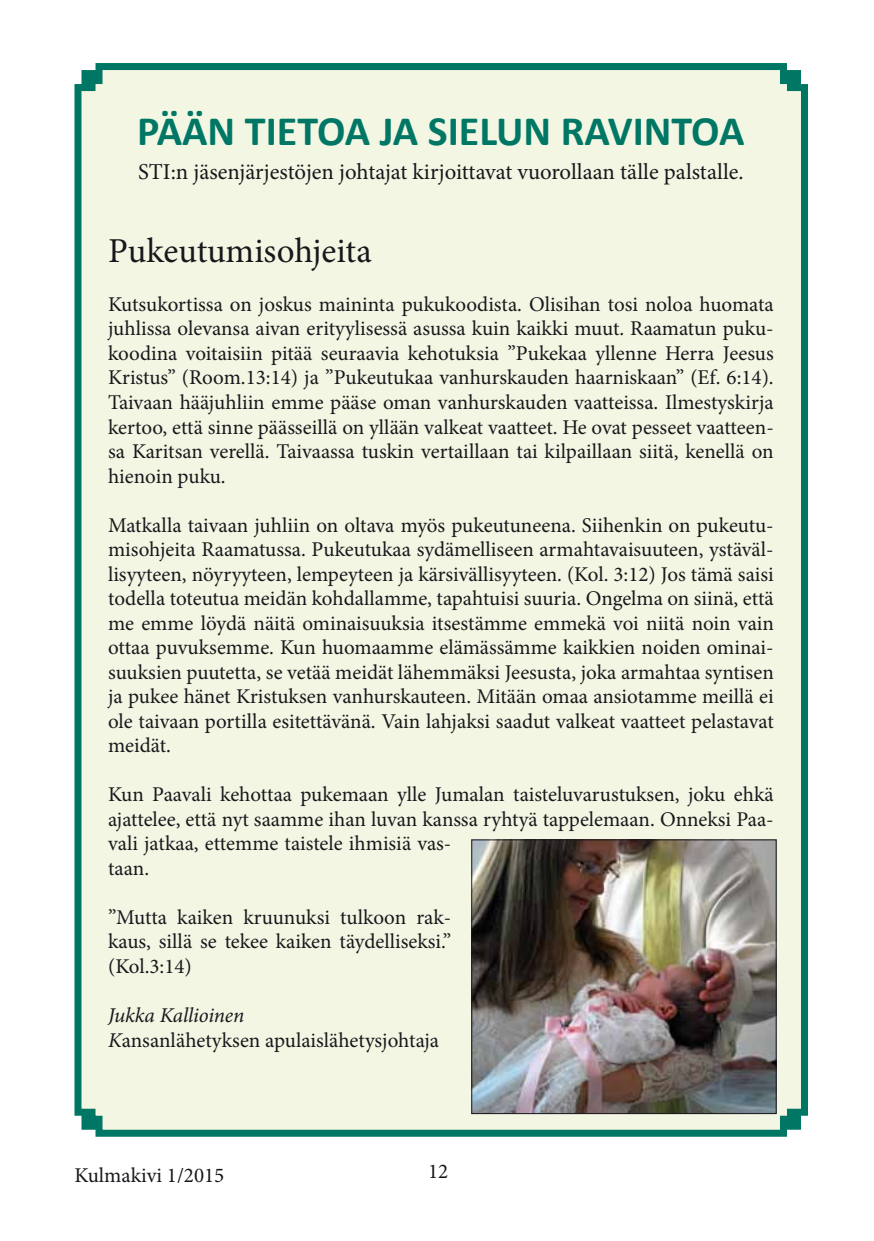
<style>
.page{position:relative;width:874px;height:1241px;background:#fff}
.page>*{position:absolute;margin:0;border:0;box-sizing:border-box;transform-origin:0 0}
.t1{font:700 42px "Calibri";color:#007764}
.t2{font:35px "Minion Pro";color:#1a171c}
.t3{font:22.75px "Minion Pro";color:#1a171c}
.t4{font:21px/24.5px "Minion Pro";color:#1a171c;text-align:justify}
.s1{font-style:italic}
</style>
<div class="page">
<div style="left:74px;top:63px;width:734px;height:1074px;background:#f2f6e3"></div>
<img style="left:473px;top:841px;width:301px;height:270px">
<div style="left:471px;top:839px;width:305px;height:274px;border:1px solid #1a171c"></div>
<h1 class="t1" style="left:137px;top:104px;width:608px">PÄÄN TIETOA JA SIELUN RAVINTOA</h1>
<p class="t3" style="left:138px;top:156px;width:606px">STI:n jäsenjärjestöjen johtajat kirjoittavat vuorollaan tälle palstalle.</p>
<h2 class="t2" style="left:108px;top:227px;width:265px">Pukeutumisohjeita</h2>
<p class="t4" style="left:108px;top:292px;width:667px">Kutsukortissa on joskus maininta pukukoodista. Olisihan tosi noloa huomata juhlissa olevansa aivan erityylisessä asussa kuin kaikki muut. Raamatun puku&shy;koodina voitaisiin pitää seuraavia kehotuksia ”Pukekaa yllenne Herra Jeesus Kristus” (Room.13:14) ja ”Pukeutukaa vanhurskauden haarniskaan” (Ef. 6:14).<br>Taivaan hääjuhliin emme pääse oman vanhurskauden vaatteissa. Ilmestyskirja kertoo, että sinne päässeillä on yllään valkeat vaatteet. He ovat pesseet vaatteen&shy;sa Karitsan verellä. Taivaassa tuskin vertaillaan tai kilpaillaan siitä, kenellä on hienoin puku.</p>
<p class="t4" style="left:108px;top:512px;width:667px">Matkalla taivaan juhliin on oltava myös pukeutuneena. Siihenkin on pukeutu&shy;misohjeita Raamatussa. Pukeutukaa sydämelliseen armahtavaisuuteen, ystäväl&shy;lisyyteen, nöyryyteen, lempeyteen ja kärsivällisyyteen. (Kol. 3:12) Jos tämä saisi todella toteutua meidän kohdallamme, tapahtuisi suuria. Ongelma on siinä, että me emme löydä näitä ominaisuuksia itsestämme emmekä voi niitä noin vain ottaa puvuksemme. Kun huomaamme elämässämme kaikkien noiden ominai&shy;suuksien puutetta, se vetää meidät lähemmäksi Jeesusta, joka armahtaa syntisen ja pukee hänet Kristuksen vanhurskauteen. Mitään omaa ansiotamme meillä ei ole taivaan portilla esitettävänä. Vain lahjaksi saadut valkeat vaatteet pelastavat meidät.</p>
<p class="t4" style="left:108px;top:782px;width:666px;text-align:left">Kun Paavali kehottaa pukemaan ylle Jumalan taisteluvarustuksen, joku ehkä ajattelee, että nyt saamme ihan luvan kanssa ryhtyä tappelemaan. Onneksi Paa&shy;vali jatkaa, ettemme taistele ihmisiä vas-<br>taan.</p>
<p class="t4" style="left:108px;top:904px;width:344px">”Mutta kaiken kruunuksi tulkoon rak&shy;kaus, sillä se tekee kaiken täydelliseksi.” (Kol.3:14)</p>
<p class="t4" style="left:108px;top:1002px;width:332px"><span class="s1">Jukka Kallioinen<br>K</span>ansanlähetyksen apulaislähetysjohtaja</p>
<p class="t4" style="left:74px;top:1163px;width:151px">Kulmakivi 1/2015</p>
<p class="t4" style="left:428px;top:1158px;width:22px">12</p>
</div>
